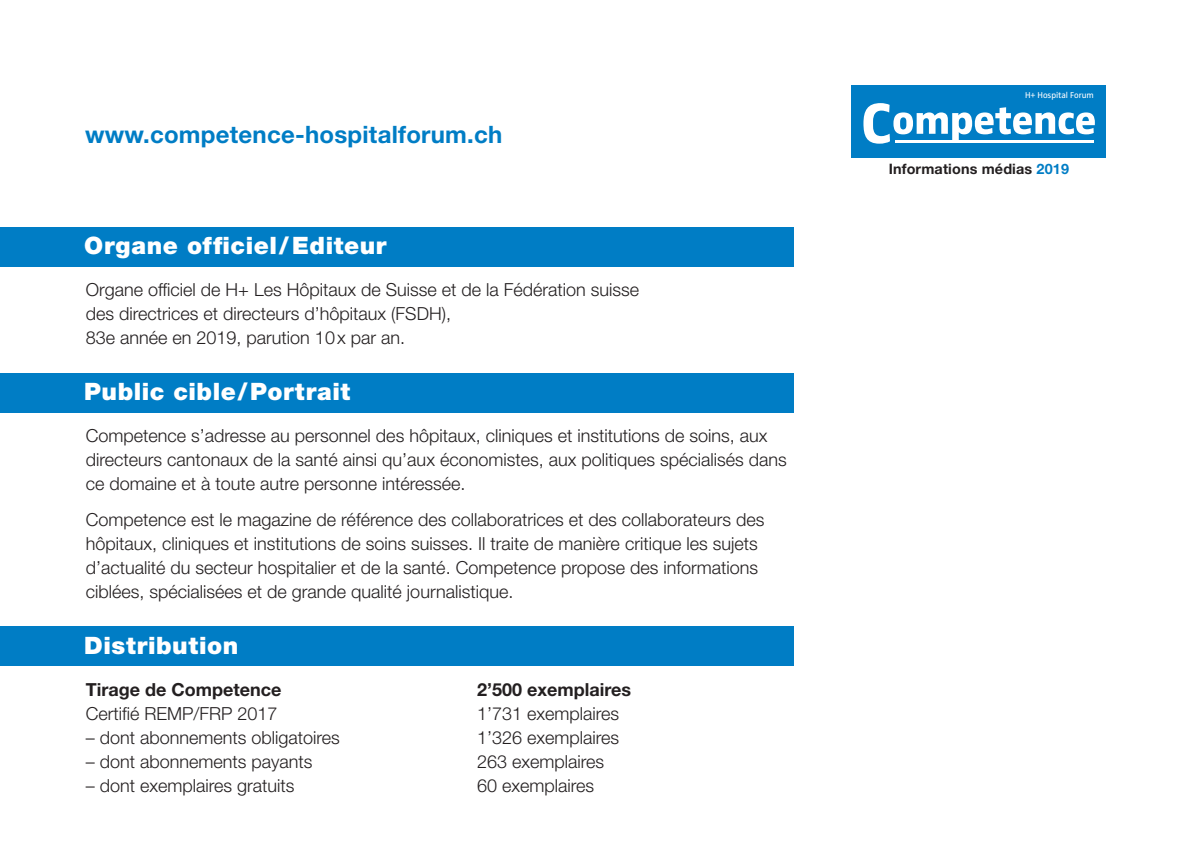
<style>
.page{position:relative;width:1191px;height:842px;background:#fff}
.page>*{position:absolute;margin:0;border:0;box-sizing:border-box;transform-origin:0 0}
.t1{font:900 24px "Helvetica Neue LT Std";letter-spacing:.025em;color:#fff}
.t2{font:700 24px "Helvetica Neue LT Std";letter-spacing:.01em;color:#007dc5}
.t3{font:300 18px/24px "Helvetica Neue LT Std";color:#231f20}
.t4{font:700 18px "Helvetica Neue LT Std";color:#231f20}
.t5{font:700 14.4px "Helvetica Neue LT Std";letter-spacing:.01em;color:#231f20}
.t6{font:8.8px "Zwo Pro";letter-spacing:-.01em;color:#fff}
.s1{color:#007dc5}
</style>
<div class="page">
<div style="left:0;top:626px;width:794px;height:40px;background:#007dc5"></div>
<div style="left:852px;top:85px;width:254px;height:73px;background:#007dc5"></div>
<svg style="left:863px;top:103px;width:231px;height:41px"></svg>
<div style="left:0;top:227px;width:794px;height:39px;background:#007dc5"></div>
<div style="left:0;top:373px;width:794px;height:39px;background:#007dc5"></div>
<h1 class="t2" style="left:85px;top:126px;width:419px">www.competence-hospitalforum.ch</h1>
<h1 class="t1" style="left:84px;top:237px;width:304px">Organe officiel/Editeur</h1>
<p class="t3" style="left:86px;top:280px;width:555px">Organe officiel de H+ Les Hôpitaux de Suisse et de la Fédération suisse des directrices et directeurs d’hôpitaux (FSDH),<br>83e année en 2019, parution 10 x par an.</p>
<h1 class="t1" style="left:84px;top:383px;width:268px">Public cible/Portrait</h1>
<p class="t3" style="left:86px;top:426px;width:702px">Competence s’adresse au personnel des hôpitaux, cliniques et institutions de soins, aux directeurs cantonaux de la santé ainsi qu’aux économistes, aux politiques spécialisés dans ce domaine et à toute autre personne intéressée.</p>
<p class="t3" style="left:86px;top:509px;width:680px">Competence est le magazine de référence des collaboratrices et des collaborateurs des hôpitaux, cliniques et institutions de soins suisses. Il traite de manière critique les sujets d’actualité du secteur hospitalier et de la santé. Competence propose des informations ciblées, spécialisées et de grande qualité journalistique.</p>
<h1 class="t1" style="left:84px;top:636px;width:156px">Distribution</h1>
<p class="t4" style="left:86px;top:683px;width:197px">Tirage de Competence</p>
<p class="t4" style="left:477px;top:683px;width:155px">2’500 exemplaires</p>
<p class="t3" style="left:86px;top:703px;width:193px">Certifié REMP/FRP 2017</p>
<p class="t3" style="left:477px;top:703px;width:144px">1’731 exemplaires</p>
<p class="t3" style="left:86px;top:727px;width:256px">– dont abonnements obligatoires</p>
<p class="t3" style="left:477px;top:727px;width:144px">1’326 exemplaires</p>
<p class="t3" style="left:86px;top:751px;width:228px">– dont abonnements payants</p>
<p class="t3" style="left:477px;top:751px;width:129px">263 exemplaires</p>
<p class="t3" style="left:86px;top:775px;width:210px">– dont exemplaires gratuits</p>
<p class="t3" style="left:477px;top:775px;width:119px">60 exemplaires</p>
<p class="t6" style="left:1025px;top:90px;width:70px">H+ Hospital Forum</p>
<p class="t5" style="left:888px;top:164px;width:182px">Informations médias <span class="s1">2019</span></p>
</div>
